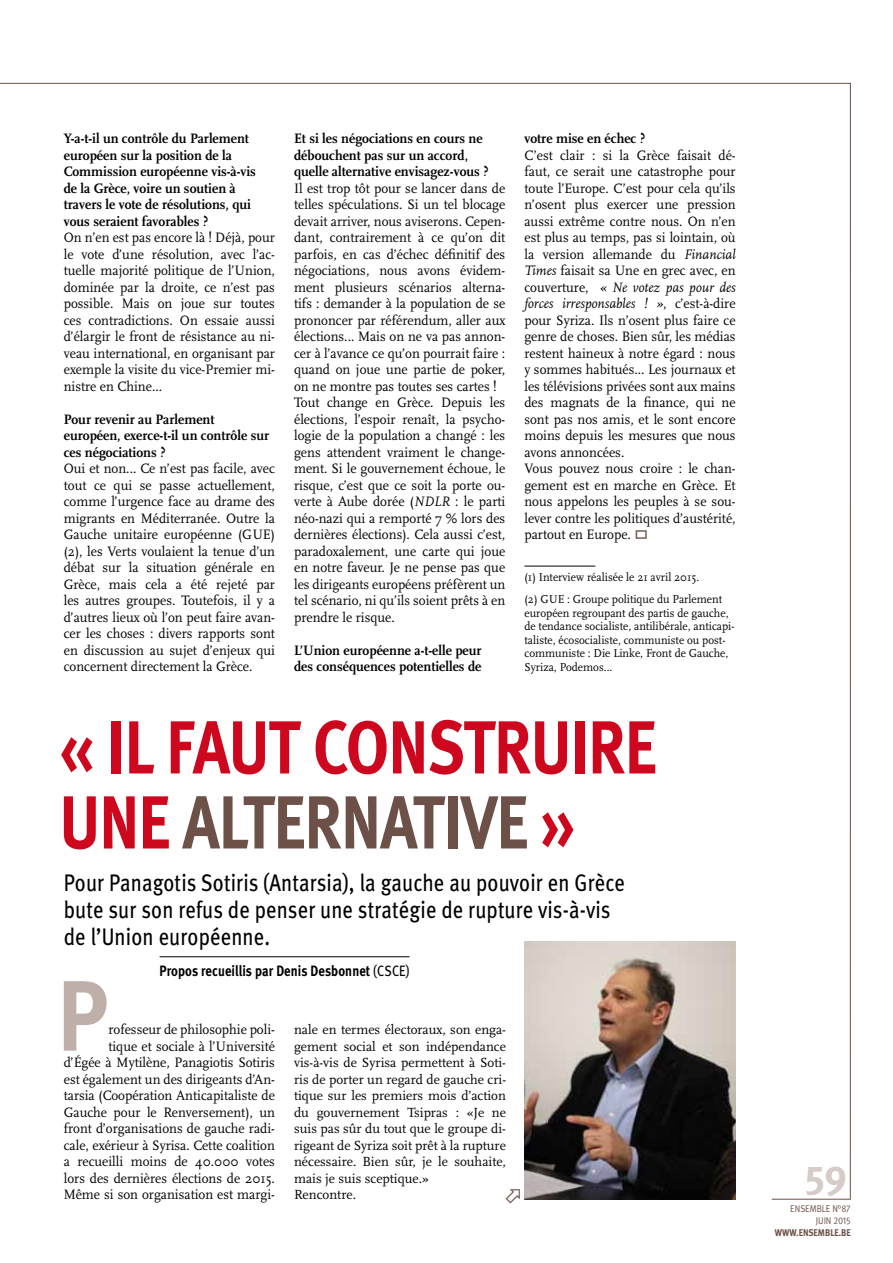
<style>
.page{position:relative;width:893px;height:1263px;background:#fff}
.page>*{position:absolute;margin:0;border:0;box-sizing:border-box;transform-origin:0 0}
.t1{font:700 100.05px "Meta";color:#beafa9;scale:.9 1}
.t2{font:700 75px "Meta";color:#cd071e;scale:.85 1}
.t3{font:700 75px "Meta";color:#6d5048;scale:.85 1}
.t4{font:40.5px "Meta Bold Expert";color:#d5cbc7}
.t5{font:24px/27px "Meta";letter-spacing:.01em;color:#000;scale:.85 1}
.t6{font:700 15px "Meta";letter-spacing:.01em;color:#000;scale:.85 1}
.t7{font:14.25px/16.5px "Scala";color:#000;text-align:justify;scale:.95 1}
.t8{font:700 14.25px/16.5px "Scala";color:#000;scale:.95 1}
.t9{font:13.8px/16.5px "Scala";color:#000}
.t10{font:12px/13.5px "Scala";color:#000;scale:.95 1}
.t11{font:9.75px/12px "Meta Normal";color:#6d5048;text-align:right;scale:.9 1}
.t12{font:700 9.75px "Meta";color:#6d5048;scale:.9 1}
.s1{font-style:italic}
.s2{color:#cd071e}
.s3{font-weight:400}
.s4{font-family:"Meta Normal Expert"}
</style>
<div class="page">
<hr style="left:524px;top:566px;width:71px;height:1px;background:#000">
<img style="left:524px;top:941px;width:212px;height:258px">
<hr style="left:160px;top:956px;width:249px;height:1px;background:#000">
<p class="t8" style="left:64px;top:130px;width:204px">Y-a-t-il un contrôle du Parlement européen sur la position de la<br>Commission européenne vis-à-vis de la Grèce, voire un soutien à travers le vote de résolutions, qui vous seraient favorables ?</p>
<p class="t7" style="left:64px;top:229px;width:224px">On n’en est pas encore là ! Déjà, pour le vote d’une résolution, avec l’ac&shy;tuelle majorité politique de l’Union, dominée par la droite, ce n’est pas possible. Mais on joue sur toutes ces contradictions. On essaie aussi d’élargir le front de résistance au ni&shy;veau international, en organisant par exemple la visite du vice-Premier mi&shy;nistre en Chine...</p>
<p class="t8" style="left:64px;top:411px;width:218px">Pour revenir au Parlement européen, exerce-t-il un contrôle sur ces négociations ?</p>
<p class="t7" style="left:64px;top:460px;width:224px">Oui et non... Ce n’est pas facile, avec tout ce qui se passe actuellement, comme l’urgence face au drame des migrants en Méditerranée. Outre la Gauche unitaire européenne (GUE) (2), les Verts voulaient la tenue d’un débat sur la situation générale en Grèce, mais cela a été rejeté par les autres groupes. Toutefois, il y a d’autres lieux où l’on peut faire avan&shy;cer les choses : divers rapports sont en discussion au sujet d’enjeux qui concernent directement la Grèce.</p>
<p class="t8" style="left:294px;top:130px;width:206px">Et si les négociations en cours ne débouchent pas sur un accord, quelle alternative envisagez-vous ?</p>
<p class="t7" style="left:294px;top:180px;width:224px;text-align:left">Il est trop tôt pour se lancer dans de telles spéculations. Si un tel blocage devait arriver, nous aviserons. Cepen&shy;dant, contrairement à ce qu’on dit parfois, en cas d’échec définitif des négociations, nous avons évidem&shy;ment plusieurs scénarios alterna&shy;tifs : demander à la population de se prononcer par référendum, aller aux élections... Mais on ne va pas annon&shy;cer à l’avance ce qu’on pourrait faire : quand on joue une partie de poker, on ne montre pas toutes ses cartes !<br>Tout change en Grèce. Depuis les élections, l’espoir renaît, la psycho&shy;logie de la population a changé : les gens attendent vraiment le change&shy;ment. Si le gouvernement échoue, le risque, c’est que ce soit la porte ou&shy;verte à Aube dorée (<span class="s1">NDLR</span> : le parti néo-nazi qui a remporté 7 % lors des dernières élections). Cela aussi c’est, paradoxalement, une carte qui joue en notre faveur. Je ne pense pas que les dirigeants européens préfèrent un tel scénario, ni qu’ils soient prêts à en prendre le risque.</p>
<p class="t8" style="left:294px;top:642px;width:199px">L’Union européenne a-t-elle peur des conséquences potentielles de</p>
<p class="t8" style="left:524px;top:130px;width:129px">votre mise en échec ?</p>
<p class="t7" style="left:524px;top:147px;width:224px;text-align:left">C’est clair : si la Grèce faisait dé&shy;faut, ce serait une catastrophe pour toute l’Europe. C’est pour cela qu’ils n’osent plus exercer une pression aussi extrême contre nous. On n’en est plus au temps, pas si lointain, où la version allemande du <span class="s1">Financial Times</span> faisait sa Une en grec avec, en couverture, <span class="s1">« Ne votez pas pour des forces irresponsables ! »</span>, c’est-à-dire pour Syriza. Ils n’osent plus faire ce genre de choses. Bien sûr, les médias restent haineux à notre égard : nous y sommes habitués... Les journaux et les télévisions privées sont aux mains des magnats de la finance, qui ne sont pas nos amis, et le sont encore moins depuis les mesures que nous avons annoncées.<br>Vous pouvez nous croire : le chan&shy;gement est en marche en Grèce. Et nous appelons les peuples à se sou&shy;lever contre les politiques d’austérité, partout en Europe.</p>
<p class="t10" style="left:524px;top:566px;width:210px;line-height:22px">(1) Interview réalisée le 21 avril 2015.<br>(2) GUE : Groupe politique du Parlement</p>
<p class="t10" style="left:524px;top:606px;width:223px">européen regroupant des partis de gauche, de tendance socialiste, antilibérale, anticapi&shy;taliste, écosocialiste, communiste ou post&shy;communiste : Die Linke, Front de Gauche, Syriza, Podemos...</p>
<h2 class="t2" style="left:60px;top:703px;width:165px">« IL FAUT</h2>
<h2 class="t2" style="left:313px;top:703px;width:216px">CONSTRUIRE</h2>
<h2 class="t3" style="left:60px;top:778px;width:184px"><span class="s2">UNE</span> ALTER</h2>
<h2 class="t3" style="left:341px;top:778px;width:82px">NATIVE</h2>
<h2 class="t2" style="left:541px;top:778px;width:42px">»</h2>
<h3 class="t5" style="left:64px;top:868px;width:661px">Pour Panagotis Sotiris (Antarsia), la gauche au pouvoir en Grèce bute sur son refus de penser une stratégie de rupture vis-à-vis de l’Union européenne.</h3>
<h1 class="t1" style="left:57px;top:956px;width:58px">P</h1>
<p class="t6" style="left:160px;top:962px;width:296px">PROPOS RECUEILLIS PAR DENIS DESBONNET <span class="s3">(CSCE)</span></p>
<p class="t7" style="left:64px;top:1021px;width:224px;text-align:right">rofesseur de philosophie poli-<br>tique et sociale à l’Université<br>d’Égée à Mytilène, Panagiotis Sotiris est également un des dirigeants d’An&shy;tarsia (Coopération Anticapitaliste de Gauche pour le Renversement), un front d’organisations de gauche radi&shy;cale, exérieur à Syrisa. Cette coalition a recueilli moins de 40.000 votes lors des dernières élections de 2015.<br>Même si son organisation est margi-</p>
<p class="t9" style="left:294px;top:1022px;width:213px">nale en termes électoraux, son enga&shy;gement social et son indépendance vis-à-vis de Syrisa permettent à Soti&shy;ris de porter un regard de gauche cri&shy;tique sur les premiers mois d’action du gouvernement Tsipras : «Je ne suis pas sûr du tout que le groupe di&shy;rigeant de Syriza soit prêt à la rupture nécessaire. Bien sûr, je le souhaite, mais je suis sceptique.»<br>Rencontre.</p>
<h3 class="t4" style="left:805px;top:1156px;width:43px">59</h3>
<p class="t11" style="left:790px;top:1203px;width:69px">ENSEMBLE N°<span class="s4">87<br></span>JUIN <span class="s4">2015</span></p>
<p class="t12" style="left:775px;top:1227px;width:80px">WWW.ENSEMBLE.BE</p>
</div>
